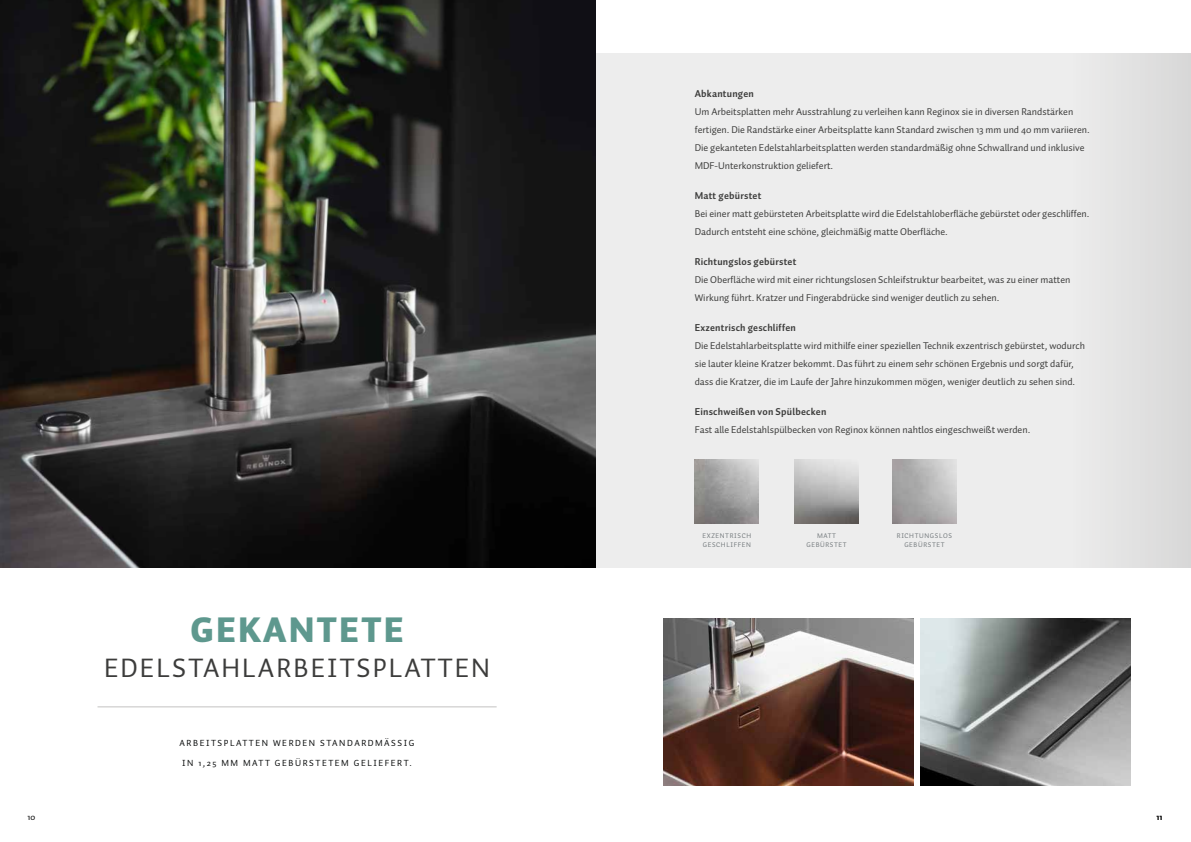
<style>
.page{position:relative;width:1191px;height:842px;background:#fff}
.page>*{position:absolute;margin:0;border:0;box-sizing:border-box;transform-origin:0 0}
.t1{font:900 35px "Auto Pro";letter-spacing:.075em;color:#5e988e}
.t2{font:27px "Auto Pro";letter-spacing:.075em;color:#3c3c3b}
.t3{font:10px/18px "Auto Pro";color:#3c3c3b}
.t4{font:700 10px "Auto Pro";letter-spacing:.02em;color:#3c3c3b}
.t5{font:9px "Auto Pro";letter-spacing:.17em;color:#080a0a}
.t6{font:9px "Auto Pro";color:#000}
.t7{font:6.9px/8.9px "Auto Pro";letter-spacing:.09em;color:#73797c;text-align:center}
</style>
<div class="page">
<div style="left:596px;top:53px;width:595px;height:515px;background:linear-gradient(to right,#f0f0f0,#e5e5e5)"></div>
<img style="left:0;top:0;width:595px;height:568px">
<img style="left:794px;top:459px;width:64px;height:64px">
<img style="left:892px;top:459px;width:64px;height:64px">
<img style="left:694px;top:459px;width:65px;height:64px">
<img style="left:664px;top:618px;width:249px;height:167px">
<img style="left:920px;top:618px;width:210px;height:167px">
<hr style="left:97px;top:707px;width:399px;height:1px;background:#3e3c39">
<p class="t4" style="left:694px;top:86px;width:61px">Abkantungen</p>
<p class="t3" style="left:694px;top:102px;width:396px">Um Arbeitsplatten mehr Ausstrahlung zu verleihen kann Reginox sie in diversen Randstärken fertigen. Die Randstärke einer Arbeitsplatte kann Standard zwischen 13 mm und 40 mm variieren.<br>Die gekanteten Edelstahlarbeitsplatten werden standardmäßig ohne Schwallrand und inklusive MDF-Unterkonstruktion geliefert.</p>
<p class="t4" style="left:694px;top:188px;width:68px">Matt gebürstet</p>
<p class="t3" style="left:694px;top:204px;width:396px">Bei einer matt gebürsteten Arbeitsplatte wird die Edelstahloberfläche gebürstet oder geschliffen.<br>Dadurch entsteht eine schöne, gleichmäßig matte Oberfläche.</p>
<p class="t4" style="left:694px;top:254px;width:103px">Richtungslos gebürstet</p>
<p class="t3" style="left:694px;top:270px;width:377px">Die Oberfläche wird mit einer richtungslosen Schleifstruktur bearbeitet, was zu einer matten<br>Wirkung führt. Kratzer und Fingerabdrücke sind weniger deutlich zu sehen.</p>
<p class="t4" style="left:694px;top:320px;width:103px">Exzentrisch geschliffen</p>
<p class="t3" style="left:694px;top:336px;width:392px">Die Edelstahlarbeitsplatte wird mithilfe einer speziellen Technik exzentrisch gebürstet, wodurch sie lauter kleine Kratzer bekommt. Das führt zu einem sehr schönen Ergebnis und sorgt dafür, dass die Kratzer, die im Laufe der Jahre hinzukommen mögen, weniger deutlich zu sehen sind.</p>
<p class="t4" style="left:694px;top:404px;width:133px">Einschweißen von Spülbecken</p>
<p class="t3" style="left:694px;top:420px;width:337px">Fast alle Edelstahlspülbecken von Reginox können nahtlos eingeschweißt werden.</p>
<h1 class="t1" style="left:191px;top:605px;width:214px">GEKANTETE</h1>
<h2 class="t2" style="left:104px;top:649px;width:387px">EDELSTAHLARBEITSPLATTEN</h2>
<p class="t5" style="left:180px;top:737px;width:236px">ARBEITSPLATTEN WERDEN STANDARDMÄSSIG</p>
<p class="t5" style="left:182px;top:757px;width:231px">IN 1,25 MM MATT GEBÜRSTETEM GELIEFERT.</p>
<p class="t7" style="left:702px;top:531px;width:50px;text-align:left">EXZENTRISCH<br>GESCHLIFFEN</p>
<p class="t7" style="left:806px;top:531px;width:42px">MATT<br>GEBÜRSTET</p>
<p class="t7" style="left:897px;top:531px;width:57px">RICHTUNGSLOS<br>GEBÜRSTET</p>
<p class="t6" style="left:27px;top:811px;width:9px">10</p>
<p class="t6" style="left:1156px;top:811px;width:7px">11</p>
</div>
